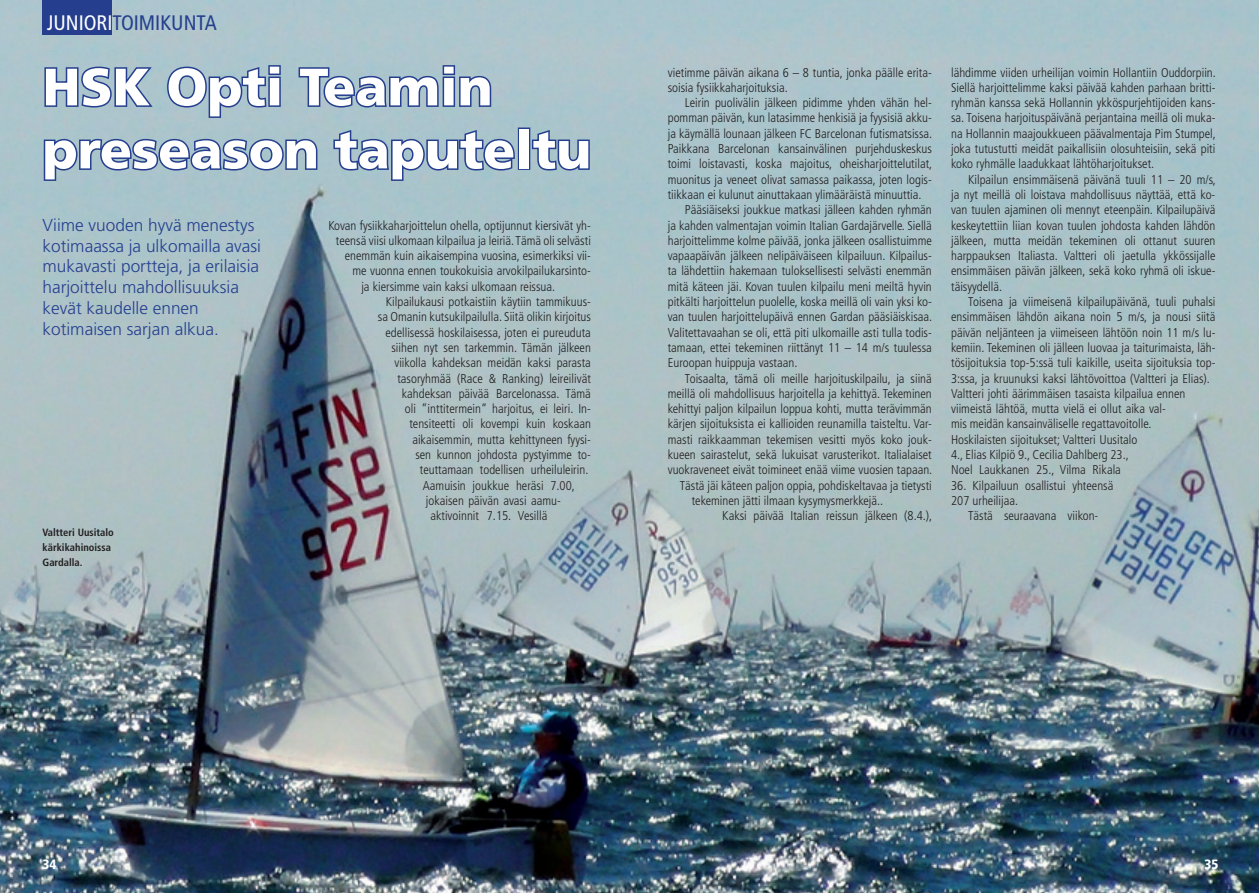
<style>
.page{position:relative;width:1259px;height:893px;background:#fff}
.page>*{position:absolute;margin:0;border:0;box-sizing:border-box;transform-origin:0 0}
.t1{font:900 52.5px/63px "Frutiger";color:#fff}
.t2{font:condensed 21px "Frutiger";color:#253f8e}
.t3{font:300 17.25px/20.7px "Frutiger";color:#253f8e}
.t4{font:900 condensed 13.5px "Frutiger";color:#fff}
.t5{font:300 condensed 12.75px/15.3px "Frutiger";color:#231f20}
.t6{font:700 condensed 10.5px/15.3px "Frutiger";color:#231f20}
.s1{color:#fff}
</style>
<div class="page">
<img style="left:0;top:0;width:1259px;height:893px">
<div style="left:43px;top:0;width:69px;height:34px;background:#253f8e"></div>
<svg style="left:43px;top:65px;width:113px;height:44px;background:#7e97b7"></svg>
<svg style="left:166px;top:64px;width:116px;height:55px;background:#859fba"></svg>
<svg style="left:297px;top:64px;width:196px;height:45px;background:#8099b8"></svg>
<svg style="left:42px;top:137px;width:277px;height:45px;background:#8099b7"></svg>
<svg style="left:332px;top:128px;width:184px;height:54px;background:#85a0ba"></svg>
<div style="left:518px;top:128px;width:12px;height:42px;border:3px solid #253f8e"></div>
<svg style="left:530px;top:128px;width:61px;height:44px;background:#809ab7"></svg>
<h2 class="t2" style="left:47px;top:11px;width:172px"><span class="s1">JUNIORI</span>TOIMIKUNTA</h2>
<h1 class="t1" style="left:43px;top:55px;width:550px">HSK Opti Teamin preseason taputeltu</h1>
<h3 class="t3" style="left:43px;top:215px;width:220px">Viime vuoden hyvä menestys kotimaassa ja ulkomailla avasi mukavasti portteja, ja erilaisia harjoittelu mahdollisuuksia kevät kaudelle ennen kotimaisen sarjan alkua.</h3>
<p class="t6" style="left:43px;top:524px;width:73px">Valtteri Uusitalo kärkikahinoissa<br>Gardalla.</p>
<p class="t5" style="left:328px;top:218px;width:264px">Kovan fysiikkaharjoittelun ohella, optijunnut kiersivät yh-</p>
<p class="t5" style="left:336px;top:233px;width:256px">teensä viisi ulkomaan kilpailua ja leiriä. Tämä oli selvästi</p>
<p class="t5" style="left:345px;top:248px;width:248px">enemmän kuin aikaisempina vuosina, esimerkiksi vii-</p>
<p class="t5" style="left:352px;top:264px;width:240px">me vuonna ennen toukokuisia arvokilpailukarsinto-</p>
<p class="t5" style="left:361px;top:279px;width:195px">ja kiersimme vain kaksi ulkomaan reissua.</p>
<p class="t5" style="left:386px;top:294px;width:206px">Kilpailukausi potkaistiin käytiin tammikuus-</p>
<p class="t5" style="left:378px;top:309px;width:215px">sa Omanin kutsukilpailulla. Siitä olikin kirjoitus</p>
<p class="t5" style="left:385px;top:325px;width:207px">edellisessä hoskilaisessa, joten ei pureuduta</p>
<p class="t5" style="left:391px;top:340px;width:201px">siihen nyt sen tarkemmin. Tämän jälkeen</p>
<p class="t5" style="left:394px;top:355px;width:198px">viikolla kahdeksan meidän kaksi parasta</p>
<p class="t5" style="left:397px;top:371px;width:195px">tasoryhmää (Race &amp; Ranking) leireilivät</p>
<p class="t5" style="left:402px;top:386px;width:190px">kahdeksan päivää Barcelonassa. Tämä</p>
<p class="t5" style="left:405px;top:401px;width:188px">oli ”inttitermein” harjoitus, ei leiri. In-</p>
<p class="t5" style="left:409px;top:417px;width:183px">tensiteetti oli kovempi kuin koskaan</p>
<p class="t5" style="left:412px;top:432px;width:180px">aikaisemmin, mutta kehittyneen fyysi-</p>
<p class="t5" style="left:415px;top:447px;width:177px">sen kunnon johdosta pystyimme to-</p>
<p class="t5" style="left:420px;top:462px;width:170px">teuttamaan todellisen urheiluleirin.</p>
<p class="t5" style="left:423px;top:478px;width:153px">Aamuisin joukkue heräsi 7.00,</p>
<p class="t5" style="left:426px;top:493px;width:136px">jokaisen päivän avasi aamu-</p>
<p class="t5" style="left:430px;top:508px;width:118px">aktivoinnit 7.15. Vesillä</p>
<p class="t5" style="left:668px;top:65px;width:266px">vietimme päivän aikana 6 – 8 tuntia, jonka päälle erita&shy;soisia fysiikkaharjoituksia.</p>
<p class="t5" style="left:685px;top:95px;width:248px">Leirin puolivälin jälkeen pidimme yhden vähän hel-</p>
<p class="t5" style="left:668px;top:111px;width:266px">pomman päivän, kun latasimme henkisiä ja fyysisiä akku-</p>
<p class="t5" style="left:668px;top:126px;width:266px">ja käymällä lounaan jälkeen FC Barcelonan futismatsissa.</p>
<p class="t5" style="left:668px;top:141px;width:266px">Paikkana Barcelonan kansainvälinen purjehduskeskus</p>
<p class="t5" style="left:668px;top:156px;width:266px">toimi loistavasti, koska majoitus, oheisharjoittelutilat,</p>
<p class="t5" style="left:668px;top:172px;width:266px">muonitus ja veneet olivat samassa paikassa, joten logis-</p>
<p class="t5" style="left:668px;top:187px;width:255px">tiikkaan ei kulunut ainuttakaan ylimääräistä minuuttia.</p>
<p class="t5" style="left:685px;top:202px;width:248px">Pääsiäiseksi joukkue matkasi jälleen kahden ryhmän</p>
<p class="t5" style="left:668px;top:218px;width:266px">ja kahden valmentajan voimin Italian Gardajärvelle. Siellä</p>
<p class="t5" style="left:668px;top:233px;width:266px">harjoittelimme kolme päivää, jonka jälkeen osallistuimme</p>
<p class="t5" style="left:668px;top:248px;width:266px">vapaapäivän jälkeen nelipäiväiseen kilpailuun. Kilpailus-</p>
<p class="t5" style="left:668px;top:264px;width:265px">ta lähdettiin hakemaan tuloksellisesti selvästi enemmän</p>
<p class="t5" style="left:668px;top:279px;width:266px">mitä käteen jäi. Kovan tuulen kilpailu meni meiltä hyvin</p>
<p class="t5" style="left:668px;top:294px;width:266px">pitkälti harjoittelun puolelle, koska meillä oli vain yksi ko-</p>
<p class="t5" style="left:668px;top:309px;width:266px">van tuulen harjoittelupäivä ennen Gardan pääsiäiskisaa.</p>
<p class="t5" style="left:668px;top:325px;width:266px">Valitettavaahan se oli, että piti ulkomaille asti tulla todis-</p>
<p class="t5" style="left:668px;top:340px;width:265px">tamaan, ettei tekeminen riittänyt 11 – 14 m/s tuulessa</p>
<p class="t5" style="left:668px;top:355px;width:131px">Euroopan huippuja vastaan.</p>
<p class="t5" style="left:685px;top:371px;width:248px">Toisaalta, tämä oli meille harjoituskilpailu, ja siinä</p>
<p class="t5" style="left:668px;top:386px;width:265px">meillä oli mahdollisuus harjoitella ja kehittyä. Tekeminen</p>
<p class="t5" style="left:668px;top:401px;width:266px">kehittyi paljon kilpailun loppua kohti, mutta terävimmän</p>
<p class="t5" style="left:668px;top:417px;width:266px">kärjen sijoituksista ei kallioiden reunamilla taisteltu. Var-</p>
<p class="t5" style="left:668px;top:432px;width:266px">masti raikkaamman tekemisen vesitti myös koko jouk-</p>
<p class="t5" style="left:668px;top:447px;width:265px">kueen sairastelut, sekä lukuisat varusterikot. Italialaiset</p>
<p class="t5" style="left:668px;top:462px;width:266px">vuokraveneet eivät toimineet enää viime vuosien tapaan.</p>
<p class="t5" style="left:680px;top:478px;width:254px">Tästä jäi käteen paljon oppia, pohdiskeltavaa ja tietysti</p>
<p class="t5" style="left:692px;top:493px;width:193px">tekeminen jätti ilmaan kysymysmerkkejä..</p>
<p class="t5" style="left:722px;top:508px;width:211px">Kaksi päivää Italian reissun jälkeen (8.4.),</p>
<p class="t5" style="left:951px;top:65px;width:266px;text-align:justify">lähdimme viiden urheilijan voimin Hollantiin Ouddorpiin.<br>Siellä harjoittelimme kaksi päivää kahden parhaan britti&shy;ryhmän kanssa sekä Hollannin ykköspurjehtijoiden kans&shy;sa. Toisena harjoituspäivänä perjantaina meillä oli muka&shy;na Hollannin maajoukkueen päävalmentaja Pim Stumpel, joka tutustutti meidät paikallisiin olosuhteisiin, sekä piti koko ryhmälle laadukkaat lähtöharjoitukset.</p>
<p class="t5" style="left:951px;top:172px;width:266px;text-align:justify;text-indent:17px">Kilpailun ensimmäisenä päivänä tuuli 11 – 20 m/s, ja nyt meillä oli loistava mahdollisuus näyttää, että ko&shy;van tuulen ajaminen oli mennyt eteenpäin. Kilpailupäivä keskeytettiin liian kovan tuulen johdosta kahden lähdön jälkeen, mutta meidän tekeminen oli ottanut suuren harppauksen Italiasta. Valtteri oli jaetulla ykkössijalle ensimmäisen päivän jälkeen, sekä koko ryhmä oli iskue&shy;täisyydellä.</p>
<p class="t5" style="left:951px;top:294px;width:266px;text-indent:17px">Toisena ja viimeisenä kilpailupäivänä, tuuli puhalsi ensimmäisen lähdön aikana noin 5 m/s, ja nousi siitä päivän neljänteen ja viimeiseen lähtöön noin 11 m/s lu&shy;kemiin. Tekeminen oli jälleen luovaa ja taiturimaista, läh&shy;tösijoituksia top-5:ssä tuli kaikille, useita sijoituksia top-3:ssa, ja kruunuksi kaksi lähtövoittoa (Valtteri ja Elias).<br>Valtteri johti äärimmäisen tasaista kilpailua ennen viimeistä lähtöä, mutta vielä ei ollut aika val-<br>mis meidän kansainväliselle regattavoitolle.<br>Hoskilaisten sijoitukset; Valtteri Uusitalo<br>4., Elias Kilpiö 9., Cecilia Dahlberg 23.,<br>Noel Laukkanen 25., Vilma Rikala</p>
<p class="t5" style="left:951px;top:478px;width:164px">36. Kilpailuun osallistui yhteensä<br>207 urheilijaa.</p>
<p class="t5" style="left:968px;top:508px;width:132px">Tästä seuraavana viikon-</p>
<p class="t4" style="left:43px;top:856px;width:16px">34</p>
<p class="t4" style="left:1204px;top:856px;width:16px">35</p>
</div>
